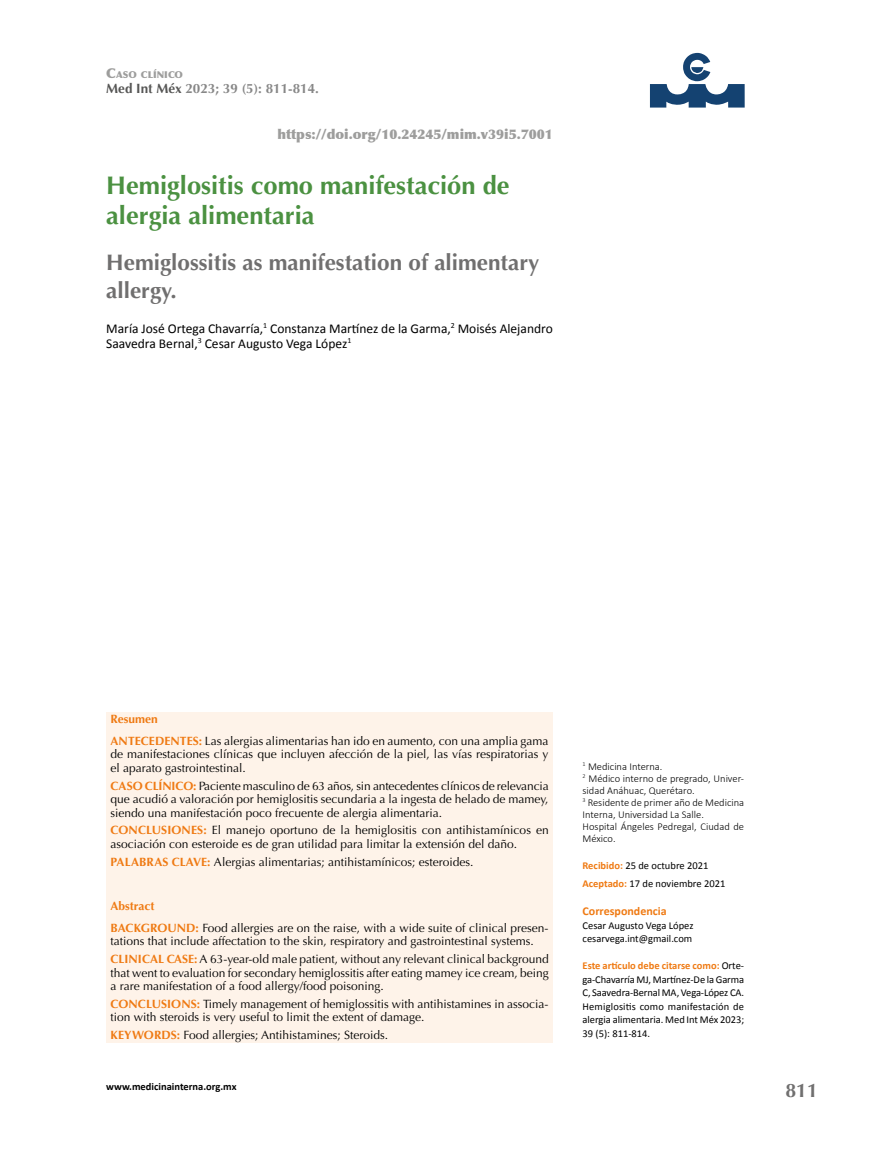
<style>
.page{position:relative;width:893px;height:1149px;background:#fff}
.page>*{position:absolute;margin:0;border:0;box-sizing:border-box;transform-origin:0 0}
.t1{font:700 25.5px/30px "Optima";color:#4b9141}
.t2{font:700 22.5px/28.5px "Optima";color:#706f6f}
.t3{font:700 19.5px "Optima";color:#706f6f}
.t4{font:13.5px/15px "Calibri";color:#000}
.t5{font:900 13.5px "Optima";color:#9d9d9c}
.t6{font:700 13.5px "Optima";color:#878787}
.t7{font:12px/13.5px "Optima";color:#000}
.t8{font:700 12px "Calibri";color:#ef7a13}
.t9{font:10.5px/13.5px "Calibri";color:#000}
.t10{font:300 10.5px/12px "Calibri";color:#000}
.t11{font:700 10.5px "Calibri";color:#000}
.t12{font:900 9.45px "Optima";color:#9d9d9c}
.s1{font-size:13.5px}
.s2{color:#575756}
.s3{font-weight:700;color:#ef7a13}
</style>
<div class="page">
<svg style="left:650px;top:53px;width:95px;height:54px"></svg>
<div style="left:106px;top:711px;width:447px;height:331px;background:#fef3e9"></div>
<p class="t12" style="left:106px;top:69px;width:78px"><span class="s1">C</span>ASO CLÍNICO</p>
<p class="t6" style="left:106px;top:80px;width:214px"><span class="s2">Med Int Méx</span> 2023; 39 (5): 811-814.</p>
<p class="t5" style="left:277px;top:126px;width:277px">https://doi.org/10.24245/mim.v39i5.7001</p>
<h1 class="t1" style="left:106px;top:170px;width:405px">Hemiglositis como manifestación de alergia alimentaria</h1>
<h2 class="t2" style="left:106px;top:248px;width:435px">Hemiglossitis as manifestation of alimentary allergy.</h2>
<p class="t4" style="left:106px;top:320px;width:448px">María José Ortega Chavarría,<sup>1</sup> Constanza Martínez de la Garma,<sup>2</sup> Moisés Alejandro<br>Saavedra Bernal,<sup>3</sup> Cesar Augusto Vega López<sup>1</sup></p>
<p class="t7" style="left:111px;top:707px;width:439px;line-height:22px"><span class="s3">Resumen<br>ANTECEDENTES:</span> Las alergias alimentarias han ido en aumento, con una amplia gama</p>
<p class="t7" style="left:111px;top:747px;width:439px">de manifestaciones clínicas que incluyen afección de la piel, las vías respiratorias y el aparato gastrointestinal.</p>
<p class="t7" style="left:111px;top:778px;width:440px;text-align:justify"><span class="s3">CASO CLÍNICO:</span> Paciente masculino de 63 años, sin antecedentes clínicos de relevancia que acudió a valoración por hemiglositis secundaria a la ingesta de helado de mamey, siendo una manifestación poco frecuente de alergia alimentaria.</p>
<p class="t7" style="left:111px;top:823px;width:440px"><span class="s3">CONCLUSIONES:</span> El manejo oportuno de la hemiglositis con antihistamínicos en asociación con esteroide es de gran utilidad para limitar la extensión del daño.</p>
<p class="t7" style="left:111px;top:854px;width:364px"><span class="s3">PALABRAS CLAVE:</span> Alergias alimentarias; antihistamínicos; esteroides.</p>
<p class="t7" style="left:111px;top:894px;width:439px;line-height:22px"><span class="s3">Abstract<br>BACKGROUND:</span> Food allergies are on the raise, with a wide suite of clinical presen-</p>
<p class="t7" style="left:111px;top:932px;width:440px;line-height:17.7px">tations that include affectation to the skin, respiratory and gastrointestinal systems.<br><span class="s3">CLINICAL CASE:</span> A 63-year-old male patient, without any relevant clinical background</p>
<p class="t7" style="left:111px;top:965px;width:440px">that went to evaluation for secondary hemiglossitis after eating mamey ice cream, being a rare manifestation of a food allergy/food poisoning.</p>
<p class="t7" style="left:111px;top:996px;width:439px"><span class="s3">CONCLUSIONS:</span> Timely management of hemiglossitis with antihistamines in associa&shy;tion with steroids is very useful to limit the extent of damage.</p>
<p class="t7" style="left:111px;top:1028px;width:279px"><span class="s3">KEYWORDS:</span> Food allergies; Antihistamines; Steroids.</p>
<p class="t11" style="left:106px;top:1079px;width:132px">www.medicinainterna.org.mx</p>
<p class="t10" style="left:583px;top:759px;width:163px"><sup>1</sup> Medicina Interna.<br><sup>2</sup> Médico interno de pregrado, Univer&shy;sidad Anáhuac, Querétaro.<br><sup>3</sup> Residente de primer año de Medicina<br>Interna, Universidad La Salle.<br>Hospital Ángeles Pedregal, Ciudad de<br>México.</p>
<p class="t9" style="left:583px;top:855px;width:144px;line-height:18px"><span class="s3">Recibido:</span> 25 de octubre 2021<br><span class="s3">Aceptado:</span> 17 de noviembre 2021</p>
<p class="t8" style="left:583px;top:903px;width:86px">Correspondencia</p>
<p class="t9" style="left:583px;top:917px;width:112px">Cesar Augusto Vega López cesarvega.int@gmail.com</p>
<p class="t9" style="left:583px;top:958px;width:163px;text-align:justify"><span class="s3">Este artículo debe citarse como:</span> Orte&shy;ga-Chavarría MJ, Martínez-De la Garma C, Saavedra-Bernal MA, Vega-López CA.<br>Hemiglositis como manifestación de alergia alimentaria. Med Int Méx 2023; 39 (5): 811-814.</p>
<h3 class="t3" style="left:785px;top:1079px;width:34px">811</h3>
</div>
